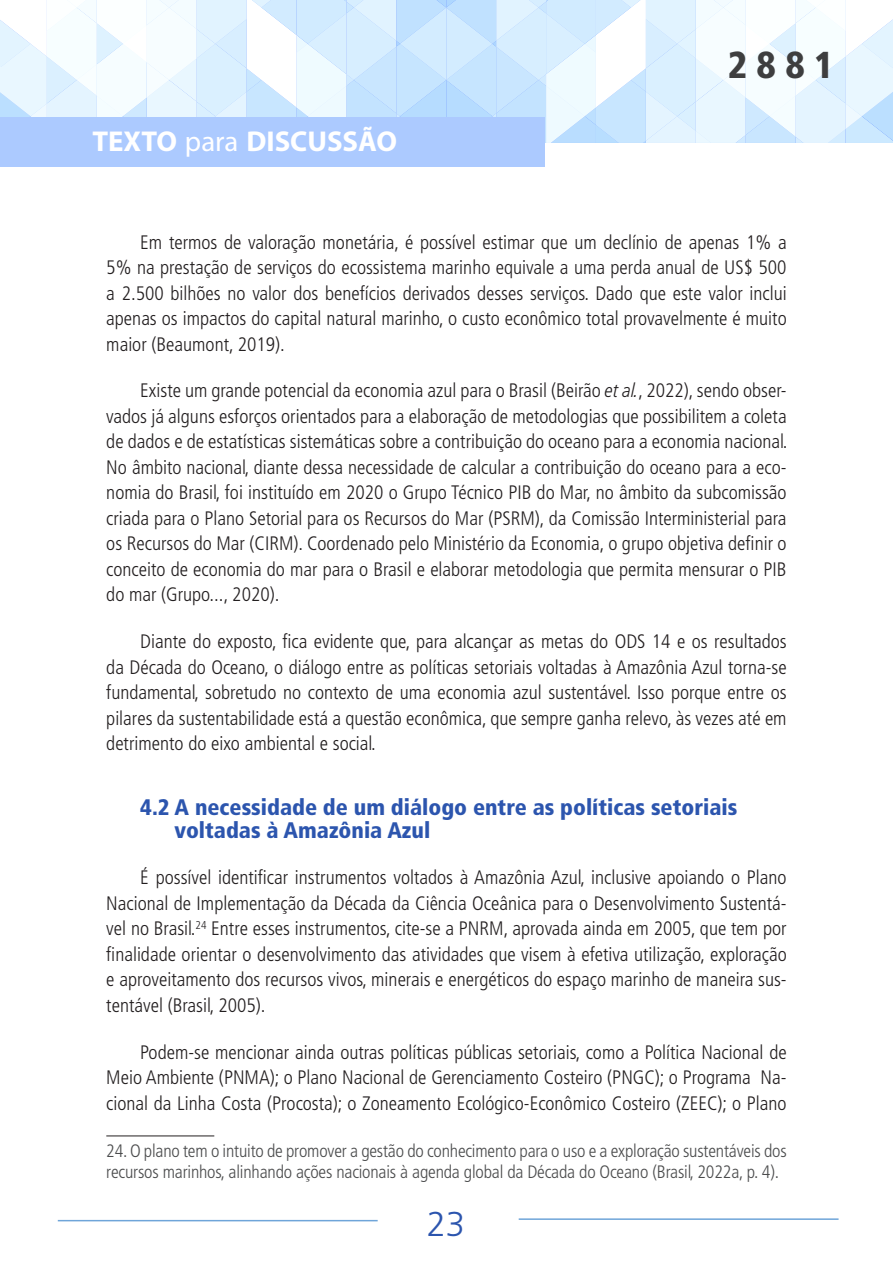
<style>
.page{position:relative;width:893px;height:1263px;background:#fff}
.page>*{position:absolute;margin:0;border:0;box-sizing:border-box;transform-origin:0 0}
.t1{font:900 condensed 37.5px "Frutiger LT Pro";color:#3e3e3f}
.t2{font:300 34.5px "Frutiger LT Pro";color:#2c55ae}
.t3{font:700 28.8px "Myriad Pro";color:#fff}
.titulo_2{font:900 condensed 22.5px/22.5px "Frutiger LT Pro";color:#2c55ae}
.texto_corrido{font:300 condensed 19.5px/25.5px "Frutiger LT Pro";color:#231f20;text-align:justify}
.nota_rodape{font:300 condensed 18px/21px "Frutiger LT Pro";letter-spacing:-.01em;color:#4b4c4d}
.s1{font-weight:400}
.s2{font-style:italic}
</style>
<div class="page">
<svg style="left:0;top:0;width:893px;height:143px"></svg>
<div style="left:0;top:118px;width:545px;height:49px;background:#accaff"></div>
<hr style="left:519px;top:1218px;width:319px;height:2px;background:#6fa5d9">
<hr style="left:58px;top:1220px;width:320px;height:1px;background:#6fa5d9">
<hr style="left:106px;top:1135px;width:108px;height:1px;background:#231f20">
<h3 class="t3" style="left:92px;top:122px;width:306px">TEXTO <span class="s1">para</span> DISCUSSÃO</h3>
<h1 class="t1" style="left:728px;top:42px;width:108px">2881</h1>
<p class="texto_corrido" style="left:106px;top:229px;width:682px;text-indent:34px">Em termos de valoração monetária, é possível estimar que um declínio de apenas 1% a 5% na prestação de serviços do ecossistema marinho equivale a uma perda anual de US$ 500 a 2.500 bilhões no valor dos benefícios derivados desses serviços. Dado que este valor inclui apenas os impactos do capital natural marinho, o custo econômico total provavelmente é muito maior (Beaumont, 2019).</p>
<p class="texto_corrido" style="left:106px;top:378px;width:683px;text-indent:34px">Existe um grande potencial da economia azul para o Brasil (Beirão <span class="s2">et al.</span>, 2022), sendo obser&shy;vados já alguns esforços orientados para a elaboração de metodologias que possibilitem a coleta de dados e de estatísticas sistemáticas sobre a contribuição do oceano para a economia nacional.<br>No âmbito nacional, diante dessa necessidade de calcular a contribuição do oceano para a eco&shy;nomia do Brasil, foi instituído em 2020 o Grupo Técnico PIB do Mar, no âmbito da subcomissão criada para o Plano Setorial para os Recursos do Mar (PSRM), da Comissão Interministerial para os Recursos do Mar (CIRM). Coordenado pelo Ministério da Economia, o grupo objetiva definir o conceito de economia do mar para o Brasil e elaborar metodologia que permita mensurar o PIB do mar (Grupo..., 2020).</p>
<p class="texto_corrido" style="left:106px;top:629px;width:682px;text-indent:34px">Diante do exposto, fica evidente que, para alcançar as metas do ODS 14 e os resultados da Década do Oceano, o diálogo entre as políticas setoriais voltadas à Amazônia Azul torna-se fundamental, sobretudo no contexto de uma economia azul sustentável. Isso porque entre os pilares da sustentabilidade está a questão econômica, que sempre ganha relevo, às vezes até em detrimento do eixo ambiental e social.</p>
<p class="titulo_2" style="left:174px;top:796px;width:564px;text-indent:-34px">4.2 A necessidade de um diálogo entre as políticas setoriais voltadas à Amazônia Azul</p>
<p class="texto_corrido" style="left:106px;top:865px;width:682px;text-indent:34px">É possível identificar instrumentos voltados à Amazônia Azul, inclusive apoiando o Plano Nacional de Implementação da Década da Ciência Oceânica para o Desenvolvimento Sustentá&shy;vel no Brasil.<sup>24</sup> Entre esses instrumentos, cite-se a PNRM, aprovada ainda em 2005, que tem por finalidade orientar o desenvolvimento das atividades que visem à efetiva utilização, exploração e aproveitamento dos recursos vivos, minerais e energéticos do espaço marinho de maneira sus&shy;tentável (Brasil, 2005).</p>
<p class="texto_corrido" style="left:106px;top:1039px;width:682px;text-indent:34px">Podem-se mencionar ainda outras políticas públicas setoriais, como a Política Nacional de Meio Ambiente (PNMA); o Plano Nacional de Gerenciamento Costeiro (PNGC); o Programa Na&shy;cional da Linha Costa (Procosta); o Zoneamento Ecológico-Econômico Costeiro (ZEEC); o Plano</p>
<p class="nota_rodape" style="left:106px;top:1140px;width:682px">24. O plano tem o intuito de promover a gestão do conhecimento para o uso e a exploração sustentáveis dos recursos marinhos, alinhando ações nacionais à agenda global da Década do Oceano (Brasil, 2022a, p. 4).</p>
<h2 class="t2" style="left:427px;top:1204px;width:40px">23</h2>
</div>
